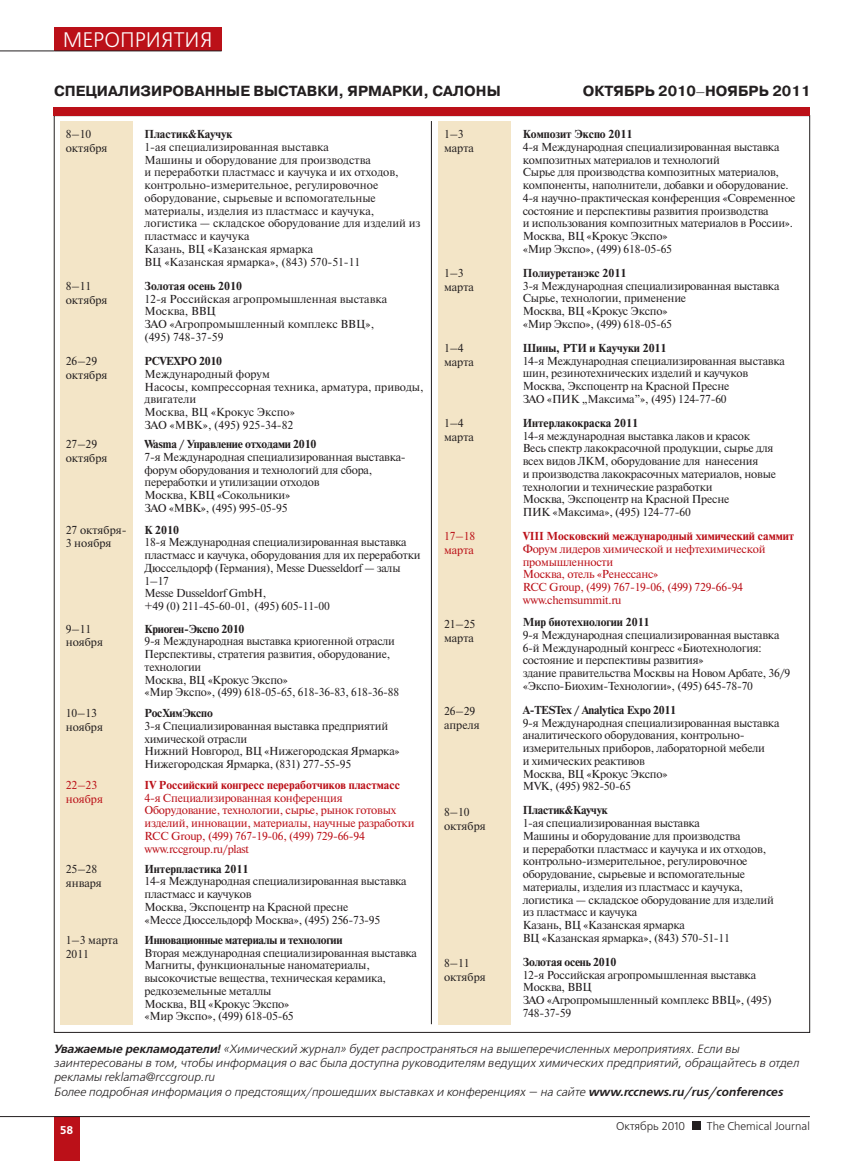
<style>
.page{position:relative;width:864px;height:1161px;background:#fff}
.page>*{position:absolute;margin:0;border:0;box-sizing:border-box;transform-origin:0 0}
.t1{font:21px "Free Set C";color:#fff}
.t2{font:700 14.7px "Pragmatica C";color:#231f20}
.t3{font:italic 11.85px/14.2px "Free Set C";color:#231f20}
.t4{font:11.55px/12.8px "Newton C";letter-spacing:-.02em;color:#231f20}
.t5{font:11.55px/12.8px "Newton C";color:#231f20}
.t6{font:11.55px/12.8px "Newton C";letter-spacing:-.02em;color:#bb1018}
.t7{font:700 11.55px "Newton C";letter-spacing:-.02em;color:#231f20}
.t8{font:700 11.55px "Newton C";color:#231f20}
.t9{font:700 11.55px "Newton C";color:#bb1018}
.t10{font:11.55px/13.8px "Newton C";color:#bb1018}
.t11{font:11.25px "Free Set C";color:#231f20}
.t12{font:700 11.25px "Free Set C";color:#fff}
.s1{font-family:"Newton C";font-weight:400;font-size:13.05px}
.s2{font-weight:700}
</style>
<div class="page">
<div style="left:61px;top:121px;width:72px;height:903px;background:#f3e5c7"></div>
<div style="left:438px;top:121px;width:72px;height:903px;background:#f3e5c7"></div>
<hr style="left:431px;top:121px;width:1px;height:903px;background:#231f20">
<div style="left:54px;top:108px;width:755px;height:8px;background:#bb1018"></div>
<div style="left:54px;top:1116px;width:26px;height:45px;background:#bb1018"></div>
<hr style="left:0;top:1116px;width:54px;height:1px;background:#231f20">
<hr style="left:54px;top:1116px;width:755px;height:1px;background:#231f20">
<div style="left:691px;top:1121px;width:9px;height:9px;background:#231f20"></div>
<div style="left:54px;top:27px;width:167px;height:24px;background:#bb1018"></div>
<hr style="left:0;top:51px;width:54px;height:1px;background:#231f20">
<hr style="left:54px;top:51px;width:167px;height:1px;background:#231f20">
<h1 class="t1" style="left:63px;top:31px;width:151px">МЕРОПРИЯТИЯ</h1>
<p class="t2" style="left:54px;top:86px;width:448px">СПЕЦИАЛИЗИРОВАННЫЕ ВЫСТАВКИ, ЯРМАРКИ, САЛОНЫ</p>
<p class="t2" style="left:582px;top:86px;width:229px">ОКТЯБРЬ 2010<span class="s1">–</span>НОЯБРЬ 2011</p>
<p class="t5" style="left:66px;top:128px;width:43px;line-height:13.8px">8–10 октября</p>
<p class="t5" style="left:66px;top:280px;width:43px;line-height:13.8px">8–11 октября</p>
<p class="t5" style="left:66px;top:355px;width:43px;line-height:13.8px">26–29 октября</p>
<p class="t5" style="left:66px;top:438px;width:43px;line-height:13.8px">27–29 октября</p>
<p class="t8" style="left:144px;top:130px;width:89px">Пластик&amp;Каучук</p>
<p class="t5" style="left:144px;top:141px;width:277px">1-ая специализированная выставка<br>Машины и оборудование для производства<br>и переработки пластмасс и каучука и их отходов, контрольно-измерительное, регулировочное оборудование, сырьевые и вспомогательные материалы, изделия из пластмасс и каучука, логистика — складское оборудование для изделий из пластмасс и каучука<br>Казань, ВЦ «Казанская ярмарка<br>ВЦ «Казанская ярмарка», (843) 570-51-11</p>
<p class="t8" style="left:144px;top:281px;width:99px">Золотая осень 2010</p>
<p class="t5" style="left:144px;top:293px;width:244px">12-я Российская агропромышленная выставка<br>Москва, ВВЦ<br>ЗАО «Агропромышленный комплекс ВВЦ», (495) 748-37-59</p>
<p class="t7" style="left:144px;top:357px;width:79px">PCVEXPO 2010</p>
<p class="t5" style="left:144px;top:368px;width:281px">Международный форум<br>Насосы, компрессорная техника, арматура, приводы, двигатели<br>Москва, ВЦ «Крокус Экспо»<br>ЗАО «МВК», (495) 925-34-82</p>
<p class="t7" style="left:144px;top:440px;width:173px">Wasma / Управление отходами 2010</p>
<p class="t4" style="left:144px;top:451px;width:263px">7-я Международная специализированная выставка&shy;форум оборудования и технологий для сбора, переработки и утилизации отходов<br>Москва, КВЦ «Сокольники»<br>ЗАО «МВК», (495) 995-05-95</p>
<p class="t4" style="left:444px;top:128px;width:31px;line-height:13.8px">1–3 марта</p>
<p class="t4" style="left:444px;top:267px;width:31px;line-height:13.8px">1–3 марта</p>
<p class="t4" style="left:444px;top:342px;width:31px;line-height:13.8px">1–4 марта</p>
<p class="t4" style="left:444px;top:417px;width:31px;line-height:13.8px">1–4 марта</p>
<p class="t8" style="left:522px;top:130px;width:111px">Композит Экспо 2011</p>
<p class="t4" style="left:522px;top:141px;width:274px">4-я Международная специализированная выставка композитных материалов и технологий<br>Сырье для производства композитных материалов, компоненты, наполнители, добавки и оборудование.<br>4-я научно-практическая конференция «Современное состояние и перспективы развития производства<br>и использования композитных материалов в России».<br>Москва, ВЦ «Крокус Экспо»<br>«Мир Экспо», (499) 618-05-65</p>
<p class="t8" style="left:522px;top:268px;width:105px">Полиуретанэкс 2011</p>
<p class="t4" style="left:522px;top:280px;width:258px">3-я Международная специализированная выставка Сырье, технологии, применение<br>Москва, ВЦ «Крокус Экспо»<br>«Мир Экспо», (499) 618-05-65</p>
<p class="t8" style="left:522px;top:343px;width:145px">Шины, РТИ и Каучуки 2011</p>
<p class="t4" style="left:522px;top:355px;width:263px">14-я Международная специализированная выставка шин, резинотехнических изделий и каучуков Москва, Экспоцентр на Красной Пресне<br>ЗАО «ПИК „Максима”», (495) 124-77-60</p>
<p class="t8" style="left:522px;top:418px;width:117px">Интерлакокраска 2011</p>
<p class="t4" style="left:522px;top:430px;width:255px">14-я международная выставка лаков и красок Весь спектр лакокрасочной продукции, сырье для всех видов ЛКМ, оборудование для нанесения<br>и производства лакокрасочных материалов, новые технологии и технические разработки<br>Москва, Экспоцентр на Красной Пресне<br>ПИК «Максима», (495) 124-77-60</p>
<p class="t5" style="left:66px;top:524px;width:62px;line-height:13.8px">27 октября-<br>3 ноября</p>
<p class="t7" style="left:144px;top:525px;width:36px">К 2010</p>
<p class="t4" style="left:144px;top:537px;width:277px">18-я Международная специализированная выставка пластмасс и каучука, оборудования для их переработки Дюссельдорф (Германия), Messe Duesseldorf — залы 1–17<br>Messe Dusseldorf GmbH,<br>+49 (0) 211-45-60-01, (495) 605-11-00</p>
<p class="t10" style="left:444px;top:530px;width:33px">17–18 марта</p>
<p class="t9" style="left:522px;top:532px;width:273px">VIII Московский международный химический саммит</p>
<p class="t6" style="left:522px;top:543px;width:244px">Форум лидеров химической и нефтехимической промышленности<br>Москва, отель «Ренессанс»<br>RCC Group, (499) 767-19-06, (499) 729-66-94 www.chemsummit.ru</p>
<p class="t5" style="left:66px;top:623px;width:39px;line-height:13.8px">9–11 ноября</p>
<p class="t7" style="left:144px;top:624px;width:101px">Криоген-Экспо 2010</p>
<p class="t4" style="left:144px;top:636px;width:256px">9-я Международная выставка криогенной отрасли Перспективы, стратегия развития, оборудование, технологии<br>Москва, ВЦ «Крокус Экспо»<br>«Мир Экспо», (499) 618-05-65, 618-36-83, 618-36-88</p>
<p class="t5" style="left:444px;top:618px;width:33px;line-height:13.8px">21–25 марта</p>
<p class="t8" style="left:522px;top:618px;width:128px">Мир биотехнологии 2011</p>
<p class="t4" style="left:522px;top:629px;width:269px">9-я Международная специализированная выставка 6-й Международный конгресс «Биотехнология: состояние и перспективы развития»<br>здание правительства Москвы на Новом Арбате, 36/9 «Экспо-Биохим-Технологии», (495) 645-78-70</p>
<p class="t5" style="left:66px;top:707px;width:39px;line-height:13.8px">10–13 ноября</p>
<p class="t7" style="left:144px;top:709px;width:70px">РосХимЭкспо</p>
<p class="t4" style="left:144px;top:720px;width:257px">3-я Специализированная выставка предприятий химической отрасли<br>Нижний Новгород, ВЦ «Нижегородская Ярмарка» Нижегородская Ярмарка, (831) 277-55-95</p>
<p class="t5" style="left:444px;top:705px;width:37px;line-height:13.8px">26–29 апреля</p>
<p class="t10" style="left:66px;top:779px;width:39px">22–23 ноября</p>
<p class="t9" style="left:144px;top:780px;width:257px">IV Российский конгресс переработчиков пластмасс</p>
<p class="t6" style="left:144px;top:792px;width:271px">4-я Специализированная конференция Оборудование, технологии, сырье, рынок готовых изделий, инновации, материалы, научные разработки RCC Group, (499) 767-19-06, (499) 729-66-94 www.rccgroup.ru/plast</p>
<p class="t5" style="left:444px;top:806px;width:43px;line-height:13.8px">8–10 октября</p>
<p class="t5" style="left:66px;top:863px;width:38px;line-height:13.8px">25–28 января</p>
<p class="t8" style="left:144px;top:864px;width:105px">Интерпластика 2011</p>
<p class="t4" style="left:144px;top:876px;width:263px">14-я Международная специализированная выставка пластмасс и каучуков<br>Москва, Экспоцентр на Красной пресне<br>«Мессе Дюссельдорф Москва», (495) 256-73-95</p>
<p class="t5" style="left:66px;top:934px;width:54px;line-height:13.8px">1–3 марта<br>2011</p>
<p class="t7" style="left:144px;top:935px;width:199px">Инновационные материалы и технологии</p>
<p class="t4" style="left:144px;top:947px;width:274px">Вторая международная специализированная выставка Магниты, функциональные наноматериалы, высокочистые вещества, техническая керамика, редкоземельные металлы<br>Москва, ВЦ «Крокус Экспо»<br>«Мир Экспо», (499) 618-05-65</p>
<p class="t5" style="left:444px;top:957px;width:43px;line-height:13.8px">8–11 октября</p>
<p class="t7" style="left:522px;top:705px;width:155px">A-TESTex / Analytica Expo 2011</p>
<p class="t4" style="left:522px;top:717px;width:258px">9-я Международная специализированная выставка аналитического оборудования, контрольно&shy;измерительных приборов, лабораторной мебели<br>и химических реактивов<br>Москва, ВЦ «Крокус Экспо»<br>MVK, (495) 982-50-65</p>
<p class="t7" style="left:522px;top:806px;width:86px">Пластик&amp;Каучук</p>
<p class="t4" style="left:522px;top:818px;width:252px">1-ая специализированная выставка<br>Машины и оборудование для производства<br>и переработки пластмасс и каучука и их отходов, контрольно-измерительное, регулировочное оборудование, сырьевые и вспомогательные материалы, изделия из пластмасс и каучука, логистика — складское оборудование для изделий из пластмасс и каучука<br>Казань, ВЦ «Казанская ярмарка<br>ВЦ «Казанская ярмарка», (843) 570-51-11</p>
<p class="t7" style="left:522px;top:957px;width:95px">Золотая осень 2010</p>
<p class="t4" style="left:522px;top:969px;width:250px">12-я Российская агропромышленная выставка<br>Москва, ВВЦ<br>ЗАО «Агропромышленный комплекс ВВЦ», (495)<br>748-37-59</p>
<p class="t3" style="left:54px;top:1042px;width:746px"><span class="s2">Уважаемые рекламодатели!</span> «Химический журнал» будет распространяться на вышеперечисленных мероприятиях. Если вы заинтересованы в том, чтобы информация о вас была доступна руководителям ведущих химических предприятий, обращайтесь в отдел рекламы reklama@rccgroup.ru<br>Более подробная информация о предстоящих/прошедших выставках и конференциях — на сайте <span class="s2">www.rccnews.ru/rus/conferences</span></p>
<p class="t12" style="left:60px;top:1125px;width:15px">58</p>
<p class="t11" style="left:616px;top:1121px;width:70px">Октябрь 2010</p>
<p class="t11" style="left:706px;top:1121px;width:104px">The Chemical Journal</p>
</div>
